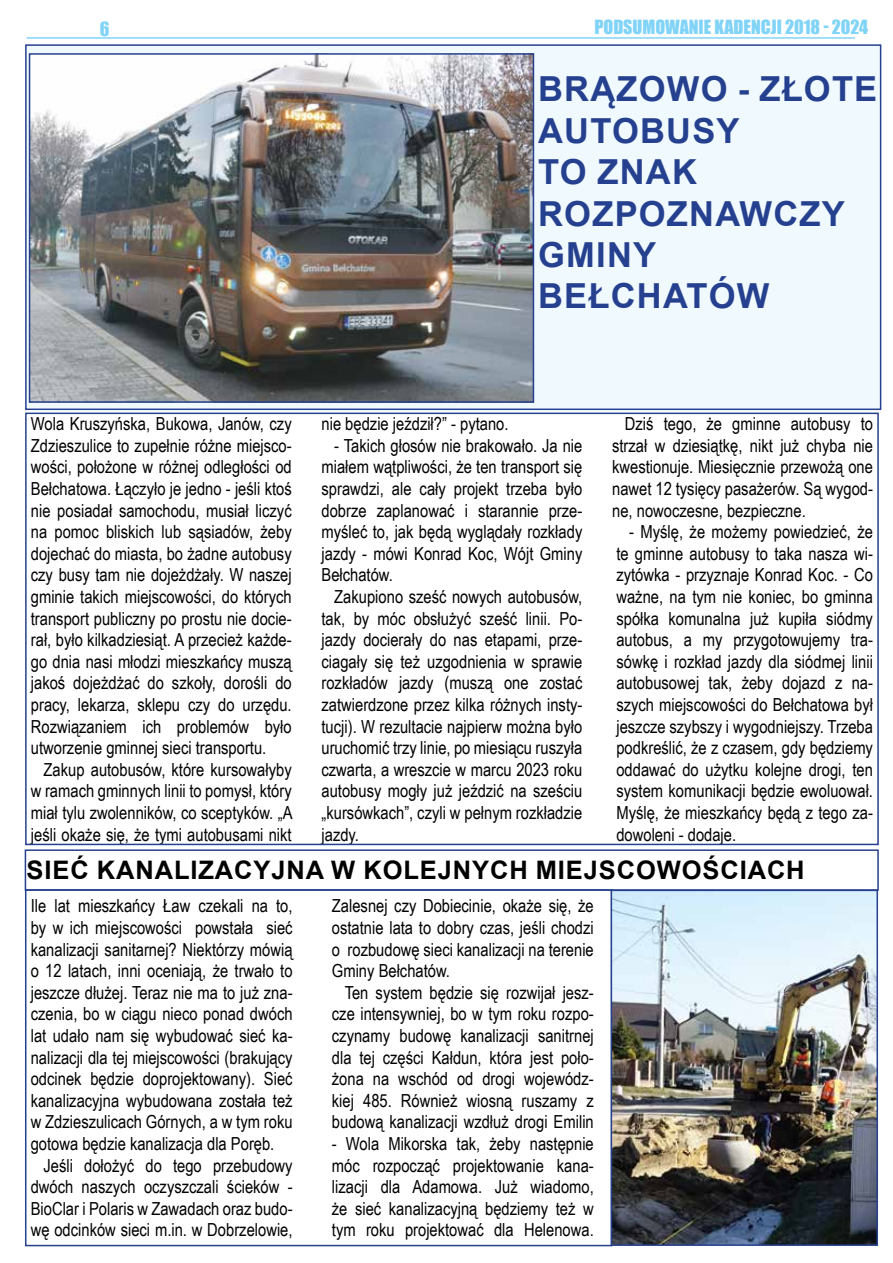
<style>
.page{position:relative;width:893px;height:1263px;background:#fff}
.page>*{position:absolute;margin:0;border:0;box-sizing:border-box;transform-origin:0 0}
.t1{font:700 34.5px/41.4px "Arial";letter-spacing:.035em;color:#25408f}
.t2{font:700 25.5px "Arial";letter-spacing:.035em;color:#000}
.t3{font:18px/21.6px "Arial Narrow";color:#000;text-align:justify}
.t4{font:18px "Impact";color:#81d4f7}
</style>
<div class="page">
<hr style="left:27px;top:37px;width:828px;height:2px;background:#81d4f7">
<div style="left:25px;top:44px;width:856px;height:366px;background:#f0f9fe;border:2px solid #25408f"></div>
<img style="left:32px;top:56px;width:499px;height:344px">
<div style="left:29px;top:53px;width:505px;height:350px;border:2px solid #25408f"></div>
<div style="left:25px;top:413px;width:854px;height:432px;border:2px solid #25408f"></div>
<div style="left:25px;top:849px;width:854px;height:42px;border:2px solid #25408f"></div>
<div style="left:25px;top:889px;width:587px;height:357px;border:2px solid #25408f"></div>
<img style="left:614px;top:893px;width:261px;height:350px">
<div style="left:611px;top:890px;width:267px;height:356px;border:2px solid #25408f"></div>
<p class="t4" style="left:100px;top:15px;width:11px">6</p>
<p class="t4" style="left:594px;top:13px;width:275px">PODSUMOWANIE KADENCJI 2018 - 2024</p>
<h1 class="t1" style="left:538px;top:69px;width:341px">BRĄZOWO - ZŁOTE<br>AUTOBUSY<br>TO ZNAK<br>ROZPOZNAWCZY<br>GMINY<br>BEŁCHATÓW</h1>
<p class="t3" style="left:31px;top:412px;width:262px">Wola Kruszyńska, Bukowa, Janów, czy Zdzieszulice to zupełnie różne miejsco&shy;wości, położone w różnej odległości od Bełchatowa. Łączyło je jedno - jeśli ktoś nie posiadał samochodu, musiał liczyć na pomoc bliskich lub sąsiadów, żeby dojechać do miasta, bo żadne autobusy czy busy tam nie dojeżdżały. W naszej gminie takich miejscowości, do których transport publiczny po prostu nie docie&shy;rał, było kilkadziesiąt. A przecież każde&shy;go dnia nasi młodzi mieszkańcy muszą jakoś dojeżdżać do szkoły, dorośli do pracy, lekarza, sklepu czy do urzędu.<br>Rozwiązaniem ich problemów było utworzenie gminnej sieci transportu.</p>
<p class="t3" style="left:31px;top:758px;width:263px;text-indent:13px">Zakup autobusów, które kursowałyby w ramach gminnych linii to pomysł, który miał tylu zwolenników, co sceptyków. „A jeśli okaże się, że tymi autobusami nikt</p>
<p class="t3" style="left:322px;top:412px;width:189px">nie będzie jeździł?” - pytano.</p>
<p class="t3" style="left:322px;top:434px;width:262px;text-indent:13px">- Takich głosów nie brakowało. Ja nie miałem wątpliwości, że ten transport się sprawdzi, ale cały projekt trzeba było dobrze zaplanować i starannie prze&shy;myśleć to, jak będą wyglądały rozkłady jazdy - mówi Konrad Koc, Wójt Gminy Bełchatów.</p>
<p class="t3" style="left:322px;top:585px;width:262px;text-indent:13px">Zakupiono sześć nowych autobusów, tak, by móc obsłużyć sześć linii. Po&shy;jazdy docierały do nas etapami, prze&shy;ciagały się też uzgodnienia w sprawie rozkładów jazdy (muszą one zostać zatwierdzone przez kilka różnych insty&shy;tucji). W rezultacie najpierw można było uruchomić trzy linie, po miesiącu ruszyła czwarta, a wreszcie w marcu 2023 roku autobusy mogły już jeździć na sześciu „kursówkach”, czyli w pełnym rozkładzie jazdy.</p>
<p class="t3" style="left:612px;top:412px;width:262px;text-indent:13px">Dziś tego, że gminne autobusy to strzał w dziesiątkę, nikt już chyba nie kwestionuje. Miesięcznie przewożą one nawet 12 tysięcy pasażerów. Są wygod&shy;ne, nowoczesne, bezpieczne.</p>
<p class="t3" style="left:616px;top:520px;width:258px;text-indent:13px">- Myślę, że możemy powiedzieć, że te gminne autobusy to taka nasza wi&shy;zytówka - przyznaje Konrad Koc. - Co ważne, na tym nie koniec, bo gminna spółka komunalna już kupiła siódmy autobus, a my przygotowujemy tra&shy;sówkę i rozkład jazdy dla siódmej linii autobusowej tak, żeby dojazd z na&shy;szych miejscowości do Bełchatowa był jeszcze szybszy i wygodniejszy. Trzeba podkreślić, że z czasem, gdy będziemy oddawać do użytku kolejne drogi, ten system komunikacji będzie ewoluował.<br>Myślę, że mieszkańcy będą z tego za&shy;dowoleni - dodaje.</p>
<h2 class="t2" style="left:27px;top:852px;width:780px">SIEĆ KANALIZACYJNA W KOLEJNYCH MIEJSCOWOŚCIACH</h2>
<p class="t3" style="left:31px;top:894px;width:263px">Ile lat mieszkańcy Ław czekali na to, by w ich miejscowości powstała sieć kanalizacji sanitarnej? Niektórzy mówią o 12 latach, inni oceniają, że trwało to jeszcze dłużej. Teraz nie ma to już zna&shy;czenia, bo w ciągu nieco ponad dwóch lat udało nam się wybudować sieć ka&shy;nalizacji dla tej miejscowości (brakujący odcinek będzie doprojektowany). Sieć kanalizacyjna wybudowana została też w Zdzieszulicach Górnych, a w tym roku gotowa będzie kanalizacja dla Poręb.</p>
<p class="t3" style="left:31px;top:1154px;width:263px;text-indent:13px">Jeśli dołożyć do tego przebudowy dwóch naszych oczyszczali ścieków - BioClar i Polaris w Zawadach oraz budo&shy;wę odcinków sieci m.in. w Dobrzelowie,</p>
<p class="t3" style="left:332px;top:894px;width:263px">Zalesnej czy Dobiecinie, okaże się, że ostatnie lata to dobry czas, jeśli chodzi o rozbudowę sieci kanalizacji na terenie Gminy Bełchatów.</p>
<p class="t3" style="left:332px;top:981px;width:263px;text-indent:13px">Ten system będzie się rozwijał jesz&shy;cze intensywniej, bo w tym roku rozpo&shy;czynamy budowę kanalizacji sanitrnej dla tej części Kałdun, która jest poło&shy;żona na wschód od drogi wojewódz&shy;kiej 485. Również wiosną ruszamy z budową kanalizacji wzdłuż drogi Emilin</p>
<p class="t3" style="left:332px;top:1132px;width:263px">- Wola Mikorska tak, żeby następnie móc rozpocząć projektowanie kana&shy;lizacji dla Adamowa. Już wiadomo, że sieć kanalizacyjną będziemy też w tym roku projektować dla Helenowa.</p>
</div>
